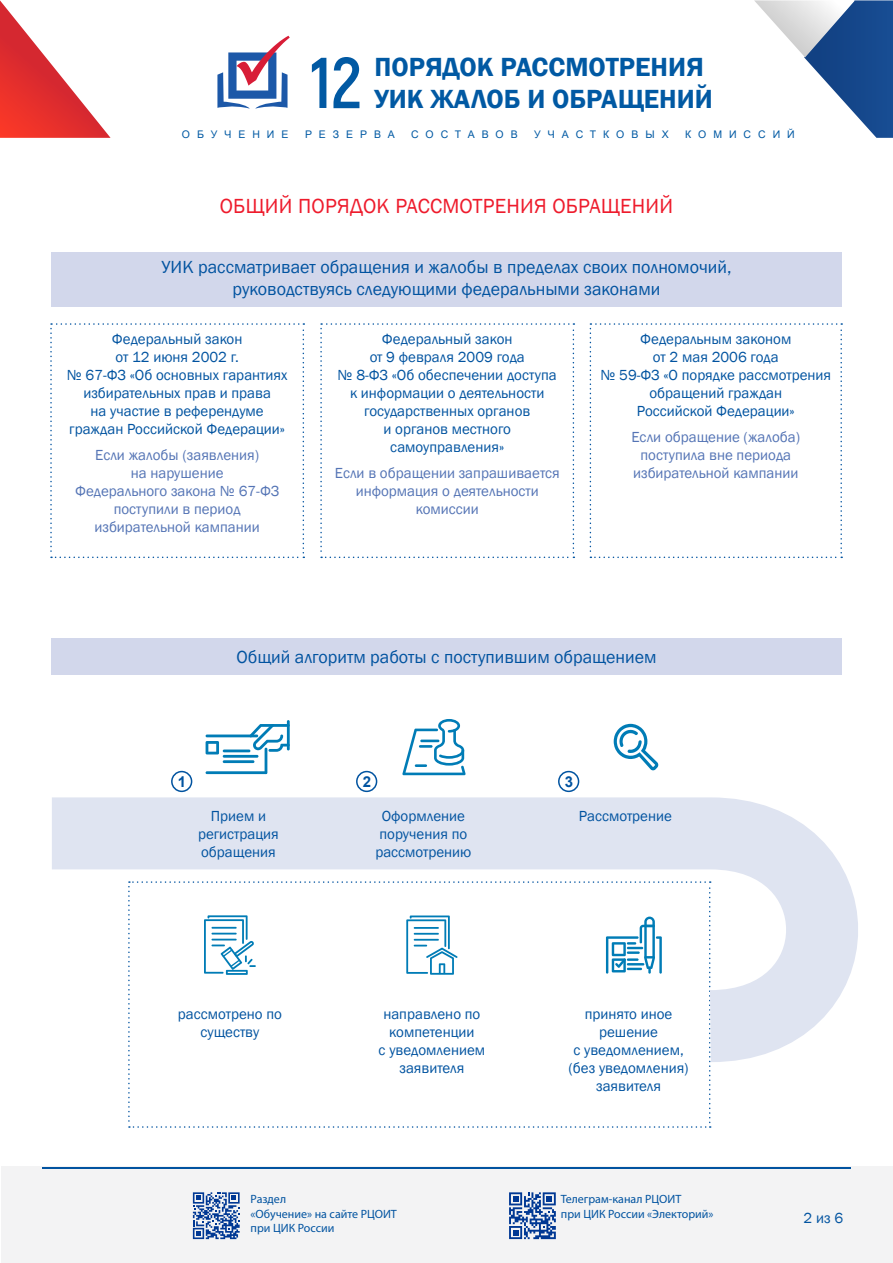
<style>
.page{position:relative;width:893px;height:1263px;background:#fff}
.page>*{position:absolute;margin:0;border:0;box-sizing:border-box;transform-origin:0 0}
.t1{font:700 72px "Akrobat";color:#0159a3}
.t2{font:600 27px/32.4px "Franklin Gothic";color:#0159a3}
.ТЕМА{font:21px "Franklin Gothic";letter-spacing:.01em;color:#ee1b2c}
.текст_по_центру{font:18px/21.6px "Franklin Gothic";color:#0153a0;text-align:center}
.текст__копия__по_цен{font:15px/18px "Franklin Gothic";color:#0153a0;text-align:center}
.подпояснение_по_цент{font:15px/18px "Franklin Gothic";color:#5474b5;text-align:center}
.номер{font:700 15px "Arial";color:#0153a0}
.t3{font:12px/14.4px "Myriad Pro";color:#0153a0}
.t4{font:10.5px "Arial";letter-spacing:.665em;color:#0159a3}
.t5{font:10.5px "Arial";letter-spacing:.645em;color:#0159a3}
</style>
<div class="page">
<svg style="left:0;top:0;width:111px;height:138px"></svg>
<svg style="left:754px;top:0;width:139px;height:138px"></svg>
<svg style="left:217px;top:36px;width:73px;height:73px"></svg>
<div style="left:2px;top:1167px;width:891px;height:96px;background:#f3f3f4"></div>
<hr style="left:42px;top:1167px;width:809px;height:1px;background:#0153a0">
<svg style="left:193px;top:1192px;width:47px;height:47px"></svg>
<svg style="left:509px;top:1192px;width:47px;height:47px"></svg>
<div style="left:51px;top:252px;width:791px;height:54px;background:#d2d7eb"></div>
<svg style="left:50px;top:323px;width:254px;height:235px"></svg>
<svg style="left:320px;top:323px;width:254px;height:235px"></svg>
<svg style="left:590px;top:323px;width:252px;height:235px"></svg>
<div style="left:51px;top:638px;width:791px;height:36px;background:#d2d7eb"></div>
<svg style="left:52px;top:761px;width:806px;height:301px"></svg>
<svg style="left:206px;top:741px;width:13px;height:13px"></svg>
<hr style="left:223px;top:749px;width:27px;height:3px;background:#007cb6">
<hr style="left:223px;top:755px;width:35px;height:3px;background:#007cb6">
<hr style="left:223px;top:760px;width:31px;height:3px;background:#007cb6">
<hr style="left:206px;top:771px;width:61px;height:3px;background:#007cb6">
<hr style="left:206px;top:734px;width:52px;height:3px;background:#007cb6">
<hr style="left:265px;top:748px;width:2px;height:26px;background:#007cb6">
<hr style="left:287px;top:720px;width:3px;height:30px;background:#007cb6">
<svg style="left:249px;top:724px;width:41px;height:28px"></svg>
<svg style="left:402px;top:719px;width:64px;height:56px"></svg>
<svg style="left:128px;top:881px;width:583px;height:247px"></svg>
<svg style="left:614px;top:724px;width:44px;height:46px"></svg>
<div style="left:172px;top:771px;width:20px;height:20px;background:#fff;border-radius:50%"></div>
<div style="left:171px;top:771px;width:21px;height:21px;border:2px solid #0153a0;border-radius:50%"></div>
<div style="left:357px;top:771px;width:20px;height:20px;background:#fff;border-radius:50%"></div>
<div style="left:356px;top:771px;width:21px;height:21px;border:2px solid #0153a0;border-radius:50%"></div>
<div style="left:559px;top:771px;width:20px;height:20px;background:#fff;border-radius:50%"></div>
<div style="left:558px;top:771px;width:21px;height:21px;border:2px solid #0153a0;border-radius:50%"></div>
<h1 class="t1" style="left:310px;top:38px;width:53px">12</h1>
<h2 class="t2" style="left:375px;top:51px;width:340px">ПОРЯДОК РАССМОТРЕНИЯ<br>УИК ЖАЛОБ И ОБРАЩЕНИЙ</h2>
<p class="t4" style="left:182px;top:127px;width:108px">ОБУЧЕНИЕ</p>
<p class="t4" style="left:305px;top:127px;width:91px">РЕЗЕРВА</p>
<p class="t5" style="left:411px;top:127px;width:108px">СОСТАВОВ</p>
<p class="t4" style="left:534px;top:127px;width:136px">УЧАСТКОВЫХ</p>
<p class="t4" style="left:685px;top:127px;width:111px">КОМИССИЙ</p>
<p class="ТЕМА" style="left:220px;top:193px;width:455px">ОБЩИЙ ПОРЯДОК РАССМОТРЕНИЯ ОБРАЩЕНИЙ</p>
<p class="текст_по_центру" style="left:161px;top:257px;width:572px">УИК рассматривает обращения и жалобы в пределах своих полномочий, руководствуясь следующими федеральными законами</p>
<p class="текст__копия__по_цен" style="left:112px;top:330px;width:132px;text-align:left">Федеральный закон от 12 июня 2002 г.</p>
<p class="текст__копия__по_цен" style="left:67px;top:366px;width:222px">№ 67-ФЗ «Об основных гарантиях избирательных прав и права<br>на участие в референдуме граждан Российской Федерации»</p>
<p class="подпояснение_по_цент" style="left:75px;top:447px;width:205px">Если жалобы (заявления)<br>на нарушение<br>Федерального закона № 67-ФЗ поступили в период избирательной кампании</p>
<p class="текст__копия__по_цен" style="left:338px;top:330px;width:221px">Федеральный закон<br>от 9 февраля 2009 года<br>№ 8-ФЗ «Об обеспечении доступа к информации о деятельности государственных органов<br>и органов местного самоуправления»</p>
<p class="подпояснение_по_цент" style="left:335px;top:465px;width:226px">Если в обращении запрашивается информация о деятельности комиссии</p>
<p class="текст__копия__по_цен" style="left:640px;top:330px;width:153px">Федеральным законом от 2 мая 2006 года</p>
<p class="текст__копия__по_цен" style="left:600px;top:366px;width:232px">№ 59-ФЗ «О порядке рассмотрения обращений граждан<br>Российской Федерации»</p>
<p class="подпояснение_по_цент" style="left:631px;top:429px;width:170px">Если обращение (жалоба) поступила вне периода избирательной кампании</p>
<p class="текст_по_центру" style="left:236px;top:646px;width:422px">Общий алгоритм работы с поступившим обращением</p>
<p class="номер" style="left:178px;top:771px;width:10px">1</p>
<p class="номер" style="left:363px;top:771px;width:10px">2</p>
<p class="номер" style="left:565px;top:771px;width:10px">3</p>
<p class="текст__копия__по_цен" style="left:198px;top:807px;width:82px">Прием и регистрация обращения</p>
<p class="текст__копия__по_цен" style="left:375px;top:807px;width:98px">Оформление поручения по рассмотрению</p>
<p class="текст__копия__по_цен" style="left:178px;top:1005px;width:106px">рассмотрено по существу</p>
<p class="текст__копия__по_цен" style="left:379px;top:1005px;width:108px">направлено по компетенции<br>с уведомлением заявителя</p>
<p class="текст__копия__по_цен" style="left:579px;top:807px;width:95px">Рассмотрение</p>
<p class="текст__копия__по_цен" style="left:573px;top:1005px;width:112px">принято иное решение<br>с уведомлением,</p>
<p class="текст__копия__по_цен" style="left:569px;top:1059px;width:122px">(без уведомления)</p>
<p class="текст__копия__по_цен" style="left:596px;top:1077px;width:66px">заявителя</p>
<p class="t3" style="left:251px;top:1192px;width:148px">Раздел<br>«Обучение» на сайте РЦОИТ при ЦИК России</p>
<p class="t3" style="left:561px;top:1192px;width:154px">Телеграм-канал РЦОИТ<br>при ЦИК России «Электорий»</p>
<p class="текст__копия__по_цен" style="left:804px;top:1209px;width:41px">2 из 6</p>
</div>
